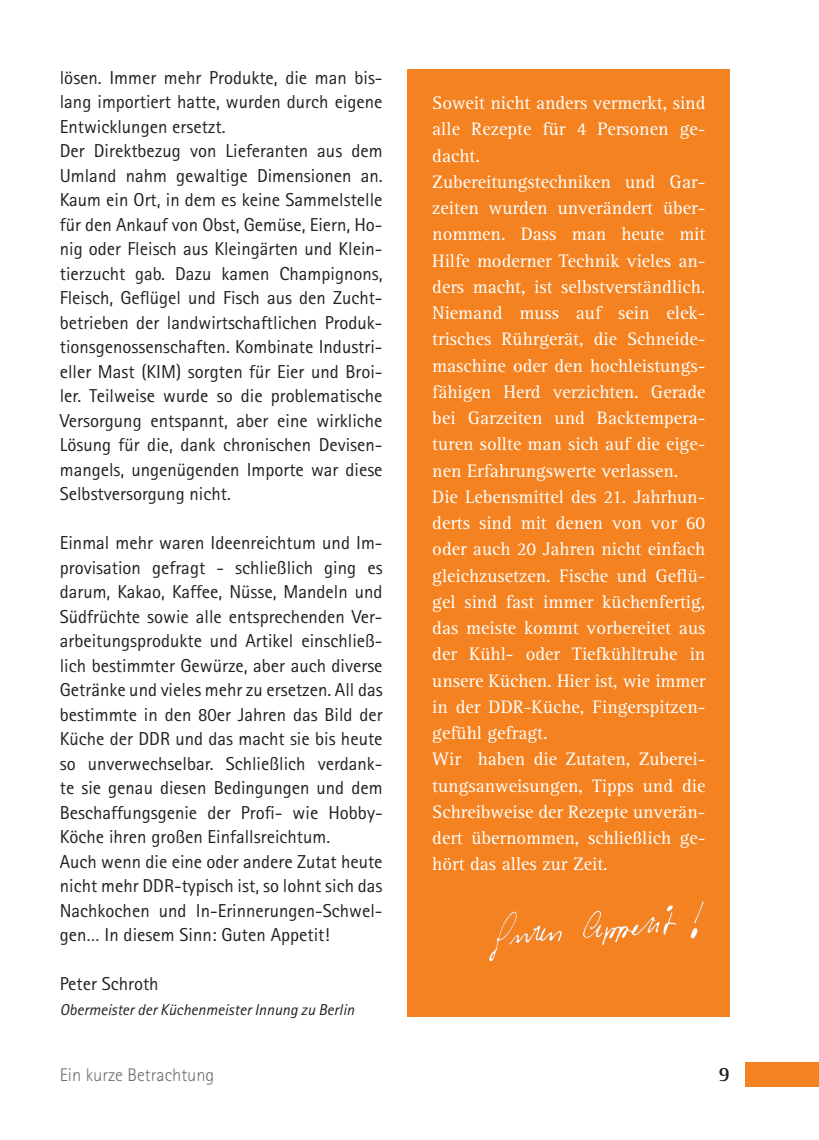
<style>
.page{position:relative;width:819px;height:1140px;background:#fff}
.page>*{position:absolute;margin:0;border:0;box-sizing:border-box;transform-origin:0 0}
.t1{font:18.72px/24.5px "Rotis Sans Serif";color:#231f20}
.t2{font:18.72px/26.2px "Rotis Serif";color:#fff}
.t3{font:300 18.38px "Rotis Sans Serif";color:#6c6d70}
.t4{font:italic 15.75px "Rotis Sans Serif";color:#231f20}
</style>
<div class="page">
<div style="left:407px;top:70px;width:322px;height:947px;background:#f58220"></div>
<img style="left:489px;top:901px;width:215px;height:61px">
<div style="left:744px;top:1062px;width:74px;height:25px;background:#f58220"></div>
<p class="t1" style="left:60px;top:65px;width:324px">lösen. Immer mehr Produkte, die man bis&shy;lang importiert hatte, wurden durch eigene Entwicklungen ersetzt.<br>Der Direktbezug von Lieferanten aus dem Umland nahm gewaltige Dimensionen an.<br>Kaum ein Ort, in dem es keine Sammelstelle für den Ankauf von Obst, Gemüse, Eiern, Ho&shy;nig oder Fleisch aus Kleingärten und Klein&shy;tierzucht gab. Dazu kamen Champignons, Fleisch, Geflügel und Fisch aus den Zucht&shy;betrieben der landwirtschaftlichen Produk&shy;tionsgenossenschaften. Kombinate Industri&shy;eller Mast (KIM) sorgten für Eier und Broi&shy;ler. Teilweise wurde so die problematische Versorgung entspannt, aber eine wirkliche Lösung für die, dank chronischen Devisen&shy;mangels, ungenügenden Importe war diese Selbstversorgung nicht.</p>
<p class="t1" style="left:60px;top:531px;width:324px">Einmal mehr waren Ideenreichtum und Im&shy;provisation gefragt - schließlich ging es darum, Kakao, Kaffee, Nüsse, Mandeln und Südfrüchte sowie alle entsprechenden Ver&shy;arbeitungsprodukte und Artikel einschließ&shy;lich bestimmter Gewürze, aber auch diverse Getränke und vieles mehr zu ersetzen. All das bestimmte in den 80er Jahren das Bild der Küche der DDR und das macht sie bis heute so unverwechselbar. Schließlich verdank&shy;te sie genau diesen Bedingungen und dem Beschaffungsgenie der Profi- wie Hobby-Köche ihren großen Einfallsreichtum.<br>Auch wenn die eine oder andere Zutat heute nicht mehr DDR-typisch ist, so lohnt sich das Nachkochen und In-Erinnerungen-Schwel&shy;gen… In diesem Sinn: Guten Appetit!</p>
<p class="t1" style="left:60px;top:972px;width:100px">Peter Schroth</p>
<p class="t4" style="left:60px;top:1000px;width:296px">Obermeister der Küchenmeister Innung zu Berlin</p>
<p class="t3" style="left:60px;top:1064px;width:156px">Ein kurze Betrachtung</p>
<p class="t2" style="left:432px;top:90px;width:274px">Soweit nicht anders vermerkt, sind alle Rezepte für 4 Personen ge&shy;dacht.<br>Zubereitungstechniken und Gar&shy;zeiten wurden unverändert über&shy;nommen. Dass man heute mit<br>Hilfe moderner Technik vieles an&shy;ders macht, ist selbstverständlich.<br>Niemand muss auf sein elek&shy;trisches Rührgerät, die Schneide&shy;maschine oder den hochleistungs&shy;fähigen Herd verzichten. Gerade bei Garzeiten und Backtempera&shy;turen sollte man sich auf die eige&shy;nen Erfahrungswerte verlassen.<br>Die Lebensmittel des 21. Jahrhun&shy;derts sind mit denen von vor 60 oder auch 20 Jahren nicht einfach gleichzusetzen. Fische und Geflü&shy;gel sind fast immer küchenfertig, das meiste kommt vorbereitet aus der Kühl- oder Tiefkühltruhe in unsere Küchen. Hier ist, wie immer in der DDR-Küche, Fingerspitzen&shy;gefühl gefragt.<br>Wir haben die Zutaten, Zuberei&shy;tungsanweisungen, Tipps und die<br>Schreibweise der Rezepte unverän&shy;dert übernommen, schließlich ge&shy;hört das alles zur Zeit.</p>
</div>
